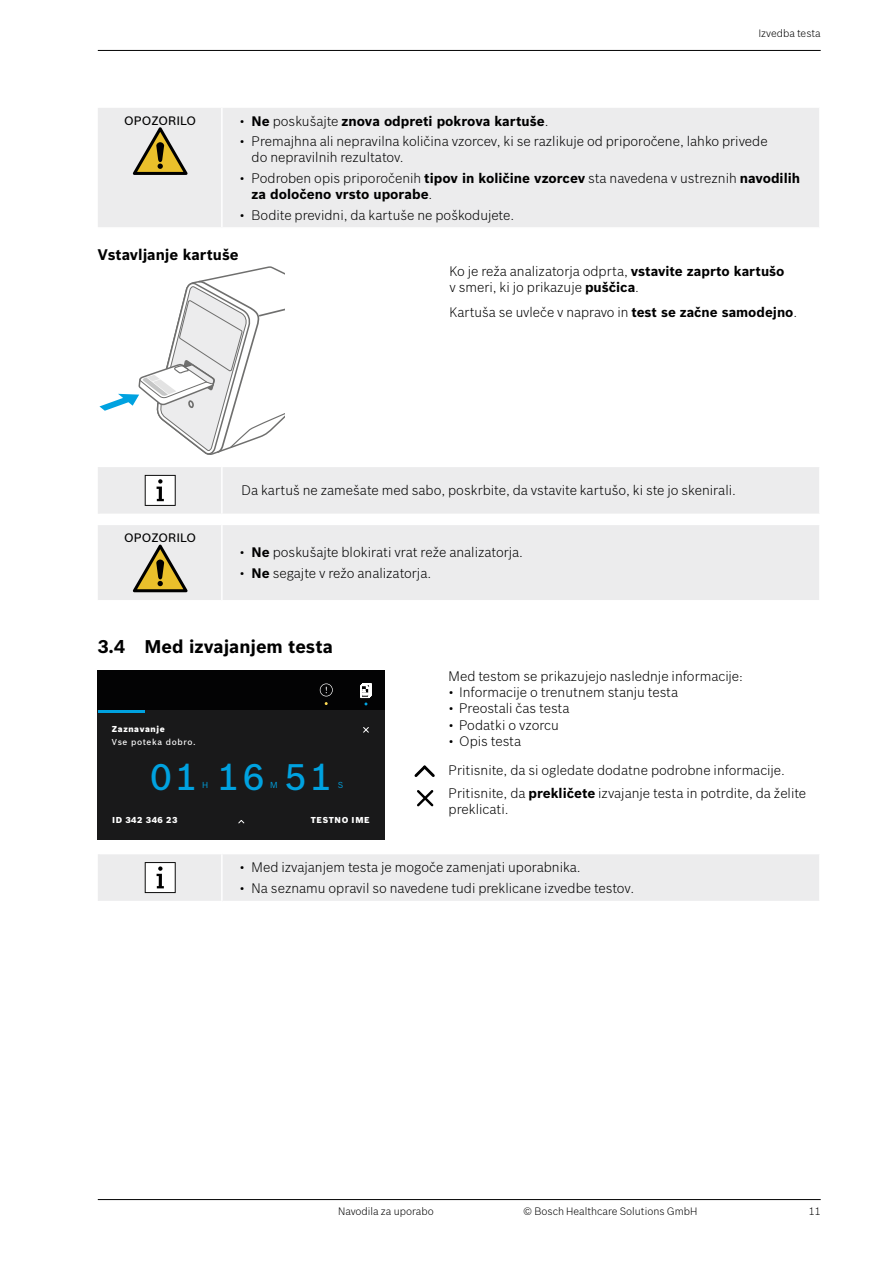
<style>
.page{position:relative;width:893px;height:1263px;background:#fff}
.page>*{position:absolute;margin:0;border:0;box-sizing:border-box;transform-origin:0 0}
.t1{font:500 36.15px "Bosch Sans";color:#00a2e0}
.t2{font:700 18px "Bosch Sans";color:#000}
.t3{font:700 15px "Bosch Sans";color:#000}
.t4{font:300 13.5px/16.2px "Bosch Sans";color:#000}
.t5{font:700 13.5px/16.2px "Bosch Sans";color:#000}
.t6{font:500 12px "Bosch Sans";color:#000}
.t7{font:300 10.5px "Bosch Sans";color:#000}
.t8{font:8.55px "Bosch Sans";color:#00a2e0}
.t9{font:900 8.4px "Bosch Sans";letter-spacing:.075em;color:#fff}
.t10{font:500 8.4px "Bosch Sans";letter-spacing:.075em;color:#fff}
.s1{font-weight:300}
.s2{font-weight:700}
</style>
<div class="page">
<hr style="left:98px;top:50px;width:723px;height:1px;background:#000">
<hr style="left:98px;top:1199px;width:723px;height:1px;background:#000">
<div style="left:99px;top:108px;width:720px;height:119px;background:#ececed"></div>
<hr style="left:98px;top:108px;width:1px;height:119px;background:#ececed">
<hr style="left:221px;top:108px;width:2px;height:119px;background:#fff">
<svg style="left:133px;top:127px;width:55px;height:48px;background:#b5a97c"></svg>
<svg style="left:99px;top:266px;width:186px;height:189px"></svg>
<hr style="left:98px;top:467px;width:1px;height:47px;background:#ececed">
<div style="left:99px;top:467px;width:720px;height:47px;background:#ececed"></div>
<div style="left:99px;top:525px;width:720px;height:75px;background:#ececed"></div>
<hr style="left:98px;top:525px;width:1px;height:75px;background:#ececed">
<hr style="left:221px;top:525px;width:2px;height:75px;background:#fff">
<svg style="left:133px;top:545px;width:55px;height:47px;background:#b6a97b"></svg>
<div style="left:98px;top:671px;width:287px;height:168px;background:#030304"></div>
<div style="left:98px;top:710px;width:287px;height:129px;background:#19191a"></div>
<svg style="left:238px;top:820px;width:7px;height:4px"></svg>
<svg style="left:363px;top:727px;width:6px;height:6px"></svg>
<svg style="left:361px;top:683px;width:10px;height:22px"></svg>
<hr style="left:98px;top:710px;width:46px;height:2px;background:#00a2e0">
<svg style="left:320px;top:683px;width:13px;height:13px"></svg>
<svg style="left:414px;top:765px;width:21px;height:12px"></svg>
<svg style="left:417px;top:790px;width:17px;height:17px"></svg>
<hr style="left:98px;top:854px;width:1px;height:47px;background:#ececed">
<div style="left:99px;top:854px;width:720px;height:47px;background:#ececed"></div>
<p class="t7" style="left:758px;top:26px;width:64px">Izvedba testa</p>
<p class="t6" style="left:124px;top:111px;width:74px">OPOZORILO</p>
<p class="t5" style="left:239px;top:112px;width:311px"><span class="s1">•</span> Ne <span class="s1">poskušajte</span> znova odpreti pokrova kartuše<span class="s1">.</span></p>
<p class="t4" style="left:252px;top:132px;width:517px;text-indent:-12px">• Premajhna ali nepravilna količina vzorcev, ki se razlikuje od priporočene, lahko privede do nepravilnih rezultatov.</p>
<p class="t5" style="left:252px;top:169px;width:550px;text-indent:-12px"><span class="s1">• Podroben opis priporočenih</span> tipov in količine vzorcev <span class="s1">sta navedena v ustreznih</span> navodilih za določeno vrsto uporabe<span class="s1">.</span></p>
<p class="t4" style="left:239px;top:206px;width:276px">• Bodite previdni, da kartuše ne poškodujete.</p>
<p class="t3" style="left:98px;top:243px;width:142px">Vstavljanje kartuše</p>
<p class="t4" style="left:449px;top:262px;width:337px">Ko je reža analizatorja odprta, <span class="s2">vstavite zaprto kartušo </span>v smeri, ki jo prikazuje <span class="s2">puščica</span>.</p>
<p class="t4" style="left:449px;top:303px;width:349px">Kartuša se uvleče v napravo in <span class="s2">test se začne samodejno</span>.</p>
<p class="t6" style="left:124px;top:529px;width:74px">OPOZORILO</p>
<p class="t4" style="left:242px;top:482px;width:496px">Da kartuš ne zamešate med sabo, poskrbite, da vstavite kartušo, ki ste jo skenirali.</p>
<p class="t4" style="left:239px;top:544px;width:285px">• <span class="s2">Ne</span> poskušajte blokirati vrat reže analizatorja.</p>
<p class="t4" style="left:239px;top:564px;width:193px">• <span class="s2">Ne</span> segajte v režo analizatorja.</p>
<h2 class="t2" style="left:98px;top:633px;width:236px">3.4 Med izvajanjem testa</h2>
<p class="t9" style="left:112px;top:723px;width:54px">Zaznavanje</p>
<p class="t10" style="left:112px;top:736px;width:85px">Vse poteka dobro.</p>
<h1 class="t1" style="left:150px;top:750px;width:49px">01</h1>
<p class="t8" style="left:202px;top:778px;width:8px">H</p>
<p class="t9" style="left:112px;top:814px;width:67px">ID 342 346 23</p>
<h1 class="t1" style="left:218px;top:750px;width:49px">16</h1>
<p class="t8" style="left:270px;top:778px;width:9px">M</p>
<h1 class="t1" style="left:285px;top:750px;width:49px">51</h1>
<p class="t8" style="left:338px;top:778px;width:7px">S</p>
<p class="t9" style="left:311px;top:814px;width:60px">TESTNO IME</p>
<p class="t4" style="left:449px;top:667px;width:296px">Med testom se prikazujejo naslednje informacije:</p>
<p class="t4" style="left:449px;top:683px;width:231px">• Informacije o trenutnem stanju testa</p>
<p class="t4" style="left:449px;top:699px;width:122px">• Preostali čas testa</p>
<p class="t4" style="left:449px;top:716px;width:112px">• Podatki o vzorcu</p>
<p class="t4" style="left:449px;top:725px;width:338px;line-height:29.4px">• Opis testa<br>Pritisnite, da si ogledate dodatne podrobne informacije.</p>
<p class="t4" style="left:449px;top:784px;width:359px">Pritisnite, da <span class="s2">prekličete</span> izvajanje testa in potrdite, da želite preklicati.</p>
<p class="t4" style="left:239px;top:859px;width:343px">• Med izvajanjem testa je mogoče zamenjati uporabnika.</p>
<p class="t4" style="left:239px;top:879px;width:396px">• Na seznamu opravil so navedene tudi preklicane izvedbe testov.</p>
<p class="t7" style="left:338px;top:1203px;width:97px">Navodila za uporabo</p>
<p class="t7" style="left:523px;top:1203px;width:176px">© Bosch Healthcare Solutions GmbH</p>
<p class="t7" style="left:809px;top:1203px;width:13px">11</p>
</div>
